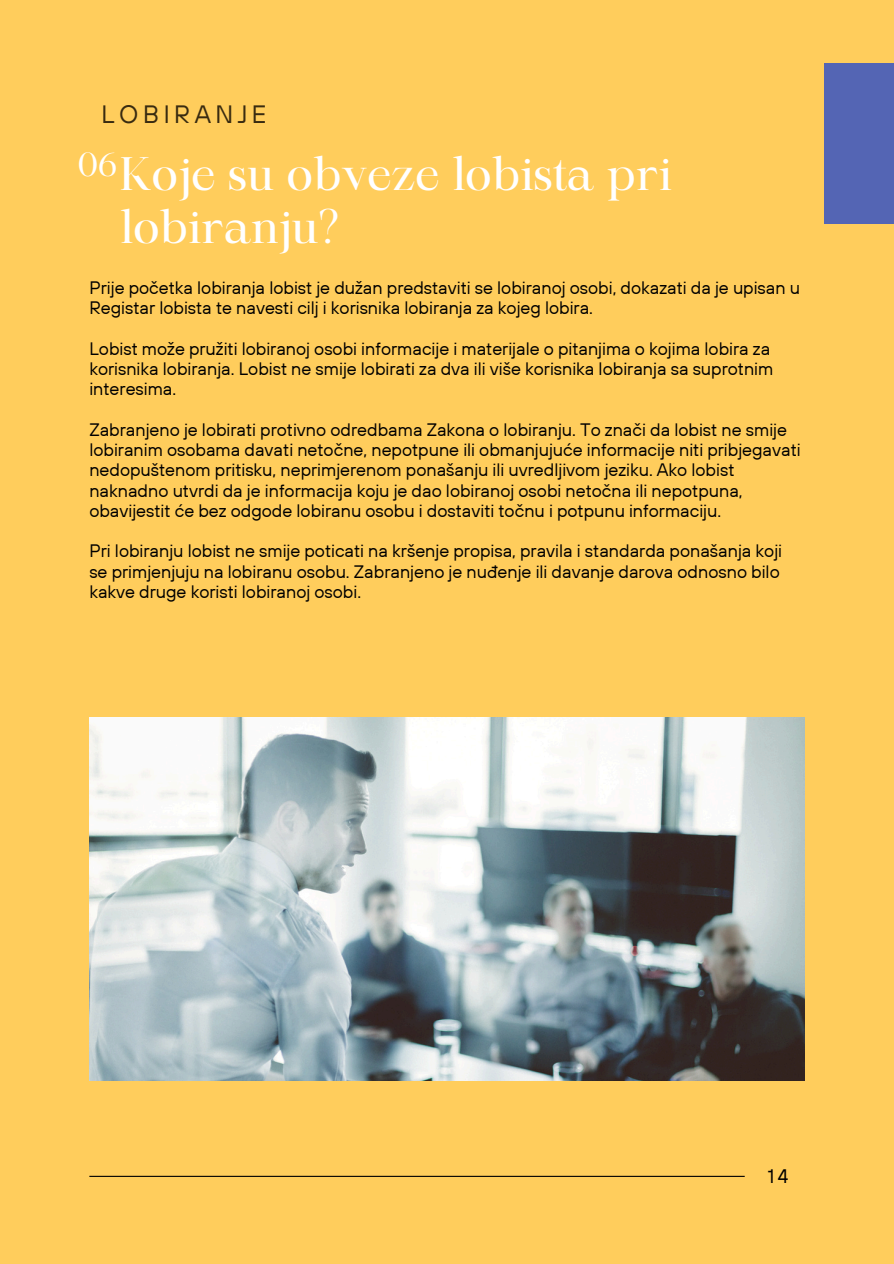
<style>
.page{position:relative;width:894px;height:1264px;background:#fff}
.page>*{position:absolute;margin:0;border:0;box-sizing:border-box;transform-origin:0 0}
.t1{font:45px/52.8px "Maharlika";color:#fff}
.t2{font:32.1px "Maharlika";color:#fff}
.t3{font:25.05px "TT Hoves";letter-spacing:.18em;color:#392b10}
.t4{font:19.5px "TT Hoves";color:#000}
.t5{font:18px/20.2px "TT Hoves";color:#000}
</style>
<div class="page">
<div style="left:0;top:0;width:893px;height:1263px;background:#ffcd5c"></div>
<hr style="left:89px;top:1175px;width:655px;height:1px;background:#000">
<div style="left:824px;top:63px;width:69px;height:161px;background:#5465b4"></div>
<img style="left:89px;top:717px;width:715px;height:363px">
<h3 class="t3" style="left:101px;top:97px;width:166px">LOBIRANJE</h3>
<h2 class="t2" style="left:78px;top:151px;width:40px">06</h2>
<h1 class="t1" style="left:120px;top:151px;width:553px">Koje su obveze lobista pri lobiranju?</h1>
<p class="t5" style="left:89px;top:277px;width:712px">Prije početka lobiranja lobist je dužan predstaviti se lobiranoj osobi, dokazati da je upisan u<br>Registar lobista te navesti cilj i korisnika lobiranja za kojeg lobira.</p>
<p class="t5" style="left:89px;top:338px;width:685px">Lobist može pružiti lobiranoj osobi informacije i materijale o pitanjima o kojima lobira za korisnika lobiranja. Lobist ne smije lobirati za dva ili više korisnika lobiranja sa suprotnim interesima.</p>
<p class="t5" style="left:89px;top:419px;width:712px">Zabranjeno je lobirati protivno odredbama Zakona o lobiranju. To znači da lobist ne smije lobiranim osobama davati netočne, nepotpune ili obmanjujuće informacije niti pribjegavati nedopuštenom pritisku, neprimjerenom ponašanju ili uvredljivom jeziku. Ako lobist naknadno utvrdi da je informacija koju je dao lobiranoj osobi netočna ili nepotpuna, obavijestit će bez odgode lobiranu osobu i dostaviti točnu i potpunu informaciju.</p>
<p class="t5" style="left:89px;top:540px;width:694px">Pri lobiranju lobist ne smije poticati na kršenje propisa, pravila i standarda ponašanja koji se primjenjuju na lobiranu osobu. Zabranjeno je nuđenje ili davanje darova odnosno bilo kakve druge koristi lobiranoj osobi.</p>
<p class="t4" style="left:767px;top:1163px;width:22px">14</p>
</div>
